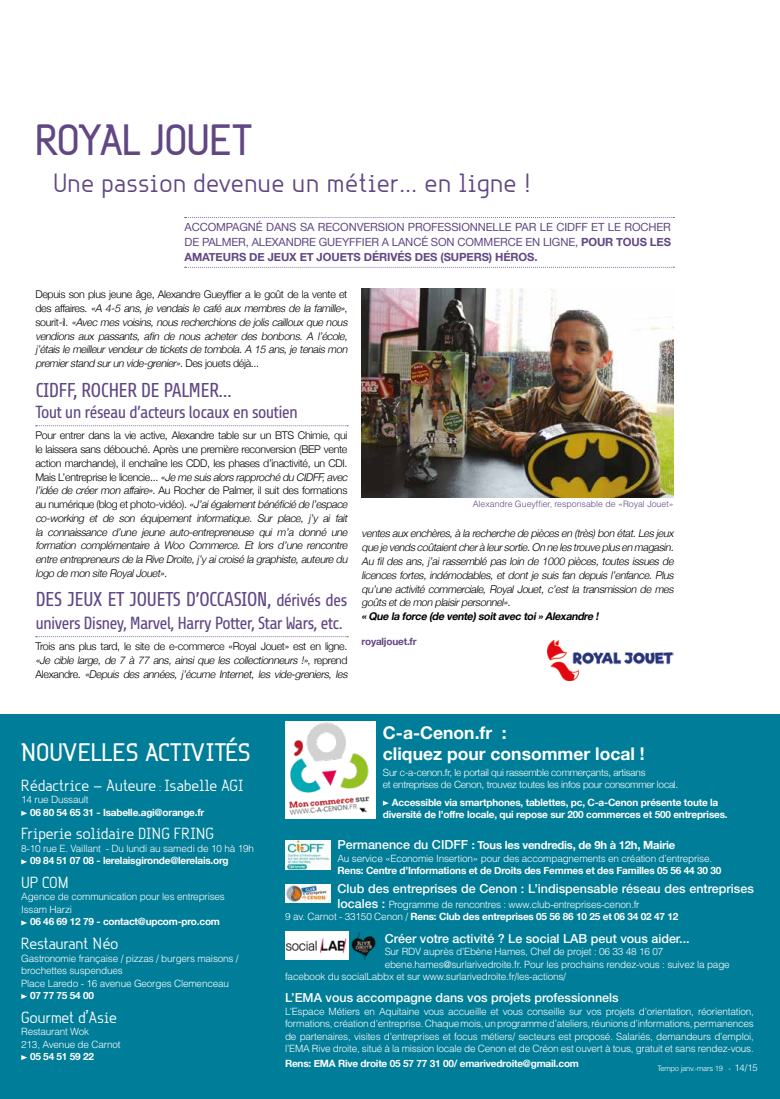
<style>
.page{position:relative;width:780px;height:1099px;background:#fff}
.page>*{position:absolute;margin:0;border:0;box-sizing:border-box;transform-origin:0 0}
.t1{font:500 47.5px "Rotor";letter-spacing:-.03em;color:#614784}
.t2{font:28.62px "Rotor";color:#614784}
.t3{font:500 27.5px "Rotor";letter-spacing:-.02em;color:#fff}
.t4{font:20px "Share";letter-spacing:-.04em;color:#614784}
.t5{font:17.5px "Rotor";letter-spacing:-.02em;color:#fff}
.t6{font:17.5px "Share";letter-spacing:-.05em;color:#614784}
.t7{font:700 17.5px/21px "Helvetica Neue";color:#fff}
.t8{font:500 12.5px "Helvetica Neue";color:#fff}
.t9{font:11.25px/15px "Helvetica Neue";letter-spacing:-.01em;color:#614784;text-align:justify}
.t10{font:700 11.25px "Helvetica Neue";letter-spacing:-.02em;color:#fff}
.t11{font:italic 300 10.62px/13.8px "Helvetica Neue";letter-spacing:-.03em;color:#000}
.t12{font:italic 700 10.62px "Helvetica Neue";color:#000}
.t13{font:300 10px/12.5px "Helvetica";letter-spacing:-.02em;color:#fff}
.t14{font:700 10px/12.5px "Helvetica Neue";letter-spacing:-.02em;color:#fff;text-align:center}
.t15{font:300 10px/12.5px "Helvetica Neue";letter-spacing:-.02em;color:#fff}
.t16{font:700 10px "Helvetica Neue";letter-spacing:-.02em;color:#614784}
.t17{font:300 8.75px "Helvetica";color:#614784}
.t18{font:300 7.5px "Helvetica";letter-spacing:-.03em;color:#fff}
.s1{font-weight:700}
.s2{font-style:normal}
.s3{font-size:17.5px}
.s4{font-family:"Helvetica";font-weight:300;font-size:10px}
.s5{font-weight:500;font-size:12.5px}
.s6{font-family:"Helvetica Neue";font-weight:500;font-size:12.5px}
.s7{font-family:"Helvetica";font-weight:300}
.s8{font-size:9.38px}
</style>
<div class="page">
<div style="left:0;top:714px;width:780px;height:384px;background:#007d98"></div>
<svg style="left:21px;top:810px;width:6px;height:5px"></svg>
<svg style="left:21px;top:859px;width:6px;height:5px"></svg>
<svg style="left:21px;top:920px;width:6px;height:5px"></svg>
<svg style="left:21px;top:994px;width:6px;height:5px"></svg>
<svg style="left:21px;top:1055px;width:6px;height:5px"></svg>
<svg style="left:185px;top:217px;width:489px;height:1px"></svg>
<svg style="left:185px;top:267px;width:489px;height:1px"></svg>
<img style="left:361px;top:288px;width:312px;height:210px">
<svg style="left:36px;top:425px;width:312px;height:1px"></svg>
<svg style="left:36px;top:636px;width:312px;height:1px"></svg>
<img style="left:285px;top:884px;width:45px;height:18px">
<img style="left:285px;top:840px;width:45px;height:29px">
<img style="left:285px;top:931px;width:64px;height:28px">
<img style="left:351px;top:932px;width:25px;height:27px">
<img style="left:547px;top:640px;width:126px;height:41px">
<svg style="left:383px;top:800px;width:6px;height:5px"></svg>
<div style="left:285px;top:721px;width:91px;height:98px;background:#fff"></div>
<img style="left:288px;top:722px;width:82px;height:93px">
<h1 class="t1" style="left:35px;top:113px;width:219px">ROYAL JOUET</h1>
<h2 class="t2" style="left:53px;top:167px;width:479px">Une passion devenue un métier… en ligne !</h2>
<p class="t9" style="left:185px;top:220px;width:488px">ACCOMPAGNÉ DANS SA RECONVERSION PROFESSIONNELLE PAR LE CIDFF ET LE ROCHER DE PALMER, ALEXANDRE GUEYFFIER A LANCÉ SON COMMERCE EN LIGNE, <span class="s1">POUR TOUS LES AMATEURS DE JEUX ET JOUETS DÉRIVÉS DES (SUPERS) HÉROS.</span></p>
<p class="t11" style="left:35px;top:287px;width:316px"><span class="s2">Depuis son plus jeune âge, Alexandre Gueyffier a le goût de la vente et d e s aff a i re s .</span> «A 4-5 ans, je vendais le café aux membres de la famille»<span class="s2">, s o u r i t - i l .</span> «Avec mes voisins, nous recherchions de jolis cailloux que nous vendions aux passants, afin de nous acheter des bonbons. A l’école, j ’étais le meilleurvendeurde tickets de tombola.A 15 ans,je tenais mon premierstand surun vide-grenier»<span class="s2">. D e s j o u et s d éj à . . .</span></p>
<h3 class="t4" style="left:36px;top:379px;width:198px">CIDFF, ROCHER DE PALMER…</h3>
<h3 class="t6" style="left:35px;top:402px;width:264px">Tout un réseau d’acteurs locaux en soutien</h3>
<p class="t11" style="left:35px;top:428px;width:316px"><span class="s2">Pour entrer dans la vie active, Alexandre table sur un BTS Chimie, qui le laissera sans débouché. Après une première reconversion (BEP vente action marchande), il enchaîne les CDD, les phases d’inactivité, un CDI.<br>M a i s L’ e n t re p r i s e l e l i c e n c i e . . .</span> «Je me suis alors rapproché du CIDFF,avec l’idée de créer mon affaire». <span class="s2">Au Rocher de Palmer, il suit des formations a u n u m é ri q u e (b l o g et p h ot o -vi d éo) .</span> «J’aiégalementbénéficié de l’espace co-working et de son équipement informatique. Sur place, j ’y ai fait la connaissance d’une jeune auto-entrepreneuse qui m’a donné une formation complémentaire à Woo Commerce. Et lors d’une rencontre entre entrepreneurs de la Rive Droite,j ’y aicroisé la graphiste,auteure du logo de mon site RoyalJouet».</p>
<h3 class="t4" style="left:36px;top:588px;width:313px">DES JEUX ET JOUETS D’OCCASION, <span class="s3">dérivés des</span></h3>
<h3 class="t6" style="left:35px;top:613px;width:309px">univers Disney, Marvel, Harry Potter, Star Wars, etc.</h3>
<p class="t11" style="left:35px;top:639px;width:316px"><span class="s2">Trois ans plus tard, le site de e-commerce «Royal Jouet» est en ligne. </span>«Je cible large, de 7 à 77 ans, ainsi que les collectionneurs !»<span class="s2">, re p re n d<br>A l e x a n d re .</span> «Depuis des années, j ’écume Internet, les vide-greniers, les</p>
<p class="t17" style="left:473px;top:499px;width:202px">Alexandre Gueyffier, responsable de «Royal Jouet»</p>
<p class="t11" style="left:361px;top:526px;width:316px;text-align:justify">ventes aux enchères,à la recherche de pièces en (très) bon état.Les jeux que je vends coûtaientcherà leursortie.On ne les trouve plus en magasin.<br>Au fil des ans, j ’ai rassemblé pas loin de 1000 pièces, toutes issues de licences fortes, indémodables, et dont je suis fan depuis l’enfance. Plus qu’une activité commerciale, Royal Jouet, c’est la transmission de mes goûts etde mon plaisirpersonnel».</p>
<p class="t12" style="left:361px;top:609px;width:241px">«Que la force (de vente) soitavec toi»Alexandre !</p>
<p class="t16" style="left:361px;top:635px;width:57px">royaljouet.fr</p>
<h3 class="t3" style="left:21px;top:737px;width:231px">NOUVELLES ACTIVITÉS</h3>
<h3 class="t5" style="left:21px;top:775px;width:224px">Rédactrice – Auteure <span class="s4">:</span> Isabelle AGI</h3>
<p class="t13" style="left:21px;top:793px;width:69px">14 rue Dussault</p>
<p class="t14" style="left:30px;top:805px;width:176px">06 80 54 65 31 - Isabelle.agi@orange.fr</p>
<h3 class="t5" style="left:21px;top:824px;width:194px">Friperie solidaire DING FRING</h3>
<p class="t13" style="left:21px;top:841px;width:234px">8-10 rue E. Vaillant - Du lundi au samedi de 10 hà 19h</p>
<p class="t14" style="left:30px;top:854px;width:200px">09 84 51 07 08 - lerelaisgironde@lerelais.org</p>
<h3 class="t5" style="left:21px;top:872px;width:49px">UP COM</h3>
<p class="t13" style="left:21px;top:890px;width:205px">Agence de communication pour les entreprises<br>Issam Harzi</p>
<p class="t14" style="left:30px;top:915px;width:191px">06 46 69 12 79 - contact@upcom-pro.com</p>
<h3 class="t5" style="left:21px;top:933px;width:99px">Restaurant Néo</h3>
<p class="t13" style="left:21px;top:951px;width:219px">Gastronomie française / pizzas / burgers maisons / brochettes suspendues<br>Place Laredo - 16 avenue Georges Clemenceau</p>
<p class="t14" style="left:30px;top:988px;width:66px">07 77 75 54 00</p>
<h3 class="t5" style="left:21px;top:1007px;width:97px">Gourmet d’Asie</h3>
<p class="t13" style="left:21px;top:1024px;width:101px">Restaurant Wok<br>213, Avenue de Carnot</p>
<p class="t14" style="left:30px;top:1050px;width:66px">05 54 51 59 22</p>
<h3 class="t7" style="left:383px;top:721px;width:263px">C-a-Cenon.fr :<br>cliquez pour consommer local !</h3>
<p class="t15" style="left:383px;top:765px;width:297px">Sur c-a-cenon.fr, le portail qui rassemble commerçants, artisans<br>et entreprises de Cenon, trouvez toutes les infos pour consommer local.</p>
<p class="t14" style="left:383px;top:795px;width:346px">Accessible via smartphones, tablettes, pc, C-a-Cenon présente toute la diversité de l’offre locale, qui repose sur 200 commerces et 500 entreprises.</p>
<p class="t10" style="left:337px;top:838px;width:339px"><span class="s5">Permanence du CIDFF</span> : Tous les vendredis, de 9h à 12h, Mairie</p>
<p class="t13" style="left:337px;top:851px;width:376px">Au service «Economie Insertion» pour des accompagnements en création d’entreprise.</p>
<p class="t14" style="left:337px;top:864px;width:385px">Rens: Centre d’Informations et de Droits des Femmes et des Familles 05 56 44 30 30</p>
<p class="t8" style="left:337px;top:881px;width:418px">Club des entreprises de Cenon : L’indispensable réseau des entreprises</p>
<p class="t13" style="left:337px;top:897px;width:303px"><span class="s6">locales :</span> Programme de rencontres : www.club-entreprises-cenon.fr</p>
<p class="t14" style="left:285px;top:910px;width:395px"><span class="s7">9 av. Carnot - 33150 Cenon /</span> Rens: Club des entreprises 05 56 86 10 25 et 06 34 02 47 12</p>
<p class="t8" style="left:384px;top:930px;width:306px">Créer votre activité ? Le social LAB peut vous aider...</p>
<p class="t13" style="left:384px;top:945px;width:280px">Sur RDV auprès d’Ebène Hames, Chef de projet : 06 33 48 16 07</p>
<p class="t13" style="left:384px;top:957px;width:346px">ebene.hames@surlarivedroite.fr. Pour les prochains rendez-vous : suivez la page</p>
<p class="t13" style="left:285px;top:970px;width:282px">facebook du socialLabbx et sur www.surlarivedroite.fr/les-actions/</p>
<p class="t8" style="left:285px;top:990px;width:335px">L’EMA vous accompagne dans vos projets professionnels</p>
<p class="t13" style="left:285px;top:1004px;width:470px;text-align:justify">L’Espace Métiers en Aquitaine vous accueille et vous conseille sur vos projets d’orientation, réorientation, formations, création d’entreprise. Chaque mois, un programme d’ateliers, réunions d’informations, permanences de partenaires, visites d’entreprises et focus métiers/ secteurs est proposé. Salariés, demandeurs d’emploi, l’EMA Rive droite, situé à la mission locale de Cenon et de Créon est ouvert à tous, gratuit et sans rendez-vous.</p>
<p class="t14" style="left:285px;top:1057px;width:295px">Rens: EMA Rive droite 05 57 77 31 00/ emarivedroite@gmail.com</p>
<p class="t18" style="left:657px;top:1063px;width:102px">Tempo janv.-mars 19 - <span class="s8">14/15</span></p>
</div>
